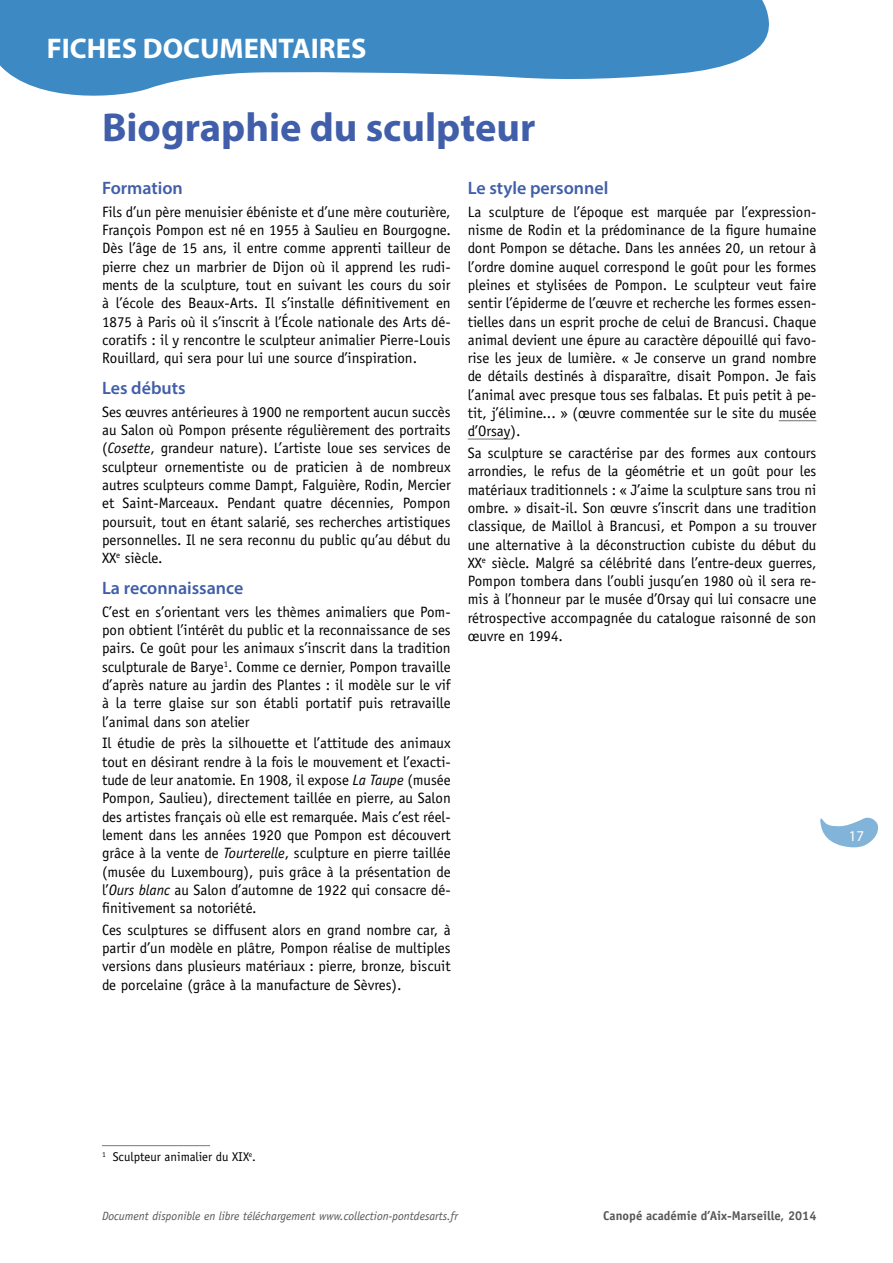
<style>
.page{position:relative;width:893px;height:1263px;background:#fff}
.page>*{position:absolute;margin:0;border:0;box-sizing:border-box;transform-origin:0 0}
.t1{font:700 40.5px "Myriad Pro";color:#405ea9}
.t2{font:700 28.5px "Myriad Pro";color:#fff}
.t3{font:600 18px "Myriad Pro";color:#405ea9}
.t4{font:15px/18.3px "Officina Sans Std";color:#000;text-align:justify}
.t5{font:15px "Myriad Pro";color:#fff}
.t6{font:700 12.75px "Officina Sans Std";color:#575756}
.t7{font:12.75px "Officina Sans Std";color:#000}
.t8{font:italic 12px "Officina Sans Std";color:#575756}
.s1{font-style:italic}
</style>
<div class="page">
<svg style="left:820px;top:817px;width:59px;height:31px"></svg>
<svg style="left:0;top:0;width:769px;height:96px;fill:#3c89c4"></svg>
<hr style="left:102px;top:1145px;width:108px;height:1px;background:#878787">
<hr style="left:779px;top:420px;width:37px;height:1px;background:#706f6f">
<hr style="left:468px;top:439px;width:42px;height:1px;background:#706f6f">
<h2 class="t2" style="left:47px;top:30px;width:321px">FICHES DOCUMENTAIRES</h2>
<h1 class="t1" style="left:102px;top:101px;width:435px">Biographie du sculpteur</h1>
<p class="t3" style="left:102px;top:177px;width:82px">Formation</p>
<p class="t4" style="left:102px;top:202px;width:350px">Fils d’un père menuisier ébéniste et d’une mère couturière, François Pompon est né en 1955 à Saulieu en Bourgogne.<br>Dès l’âge de 15 ans, il entre comme apprenti tailleur de pierre chez un marbrier de Dijon où il apprend les rudi&shy;ments de la sculpture, tout en suivant les cours du soir à l’école des Beaux-Arts. Il s’installe définitivement en 1875 à Paris où il s’inscrit à l’École nationale des Arts dé&shy;coratifs : il y rencontre le sculpteur animalier Pierre-Louis Rouillard, qui sera pour lui une source d’inspiration.</p>
<p class="t3" style="left:102px;top:377px;width:85px">Les débuts</p>
<p class="t4" style="left:102px;top:403px;width:350px">Ses œuvres antérieures à 1900 ne remportent aucun succès au Salon où Pompon présente régulièrement des portraits (<span class="s1">Cosette</span>, grandeur nature). L’artiste loue ses services de sculpteur ornementiste ou de praticien à de nombreux autres sculpteurs comme Dampt, Falguière, Rodin, Mercier et Saint-Marceaux. Pendant quatre décennies, Pompon poursuit, tout en étant salarié, ses recherches artistiques personnelles. Il ne sera reconnu du public qu’au début du XX<sup>e</sup> siècle.</p>
<p class="t3" style="left:102px;top:577px;width:143px">La reconnaissance</p>
<p class="t4" style="left:102px;top:603px;width:350px">C’est en s’orientant vers les thèmes animaliers que Pom&shy;pon obtient l’intérêt du public et la reconnaissance de ses pairs. Ce goût pour les animaux s’inscrit dans la tradition sculpturale de Barye<sup>1</sup>. Comme ce dernier, Pompon travaille d’après nature au jardin des Plantes : il modèle sur le vif à la terre glaise sur son établi portatif puis retravaille l’animal dans son atelier</p>
<p class="t4" style="left:102px;top:734px;width:350px">Il étudie de près la silhouette et l’attitude des animaux tout en désirant rendre à la fois le mouvement et l’exacti&shy;tude de leur anatomie. En 1908, il expose <span class="s1">La Taupe</span> (musée Pompon, Saulieu), directement taillée en pierre, au Salon des artistes français où elle est remarquée. Mais c’est réel&shy;lement dans les années 1920 que Pompon est découvert grâce à la vente de <span class="s1">Tourterelle</span>, sculpture en pierre taillée (musée du Luxembourg), puis grâce à la présentation de l’<span class="s1">Ours blanc</span> au Salon d’automne de 1922 qui consacre dé&shy;finitivement sa notoriété.</p>
<p class="t4" style="left:102px;top:921px;width:350px">Ces sculptures se diffusent alors en grand nombre car, à partir d’un modèle en plâtre, Pompon réalise de multiples versions dans plusieurs matériaux : pierre, bronze, biscuit de porcelaine (grâce à la manufacture de Sèvres).</p>
<p class="t3" style="left:468px;top:177px;width:142px">Le style personnel</p>
<p class="t4" style="left:468px;top:202px;width:350px">La sculpture de l’époque est marquée par l’expression&shy;nisme de Rodin et la prédominance de la figure humaine dont Pompon se détache. Dans les années 20, un retour à l’ordre domine auquel correspond le goût pour les formes pleines et stylisées de Pompon. Le sculpteur veut faire sentir l’épiderme de l’œuvre et recherche les formes essen&shy;tielles dans un esprit proche de celui de Brancusi. Chaque animal devient une épure au caractère dépouillé qui favo&shy;rise les jeux de lumière. « Je conserve un grand nombre de détails destinés à disparaître, disait Pompon. Je fais l’animal avec presque tous ses falbalas. Et puis petit à pe&shy;tit, j’élimine... » (œuvre commentée sur le site du musée d’Orsay).</p>
<p class="t4" style="left:468px;top:444px;width:350px">Sa sculpture se caractérise par des formes aux contours arrondies, le refus de la géométrie et un goût pour les matériaux traditionnels : « J’aime la sculpture sans trou ni ombre. » disait-il. Son œuvre s’inscrit dans une tradition classique, de Maillol à Brancusi, et Pompon a su trouver une alternative à la déconstruction cubiste du début du XX<sup>e</sup> siècle. Malgré sa célébrité dans l’entre-deux guerres, Pompon tombera dans l’oubli jusqu’en 1980 où il sera re&shy;mis à l’honneur par le musée d’Orsay qui lui consacre une rétrospective accompagnée du catalogue raisonné de son œuvre en 1994.</p>
<p class="t5" style="left:849px;top:827px;width:17px">17</p>
<p class="t7" style="left:102px;top:1149px;width:155px"><sup>1</sup> Sculpteur animalier du XIX<sup>e</sup>.</p>
<p class="t8" style="left:102px;top:1208px;width:357px">Document disponible en libre téléchargement www.collection-pontdesarts.fr</p>
<p class="t6" style="left:603px;top:1208px;width:215px">Canopé académie d’Aix-Marseille, 2014</p>
</div>
